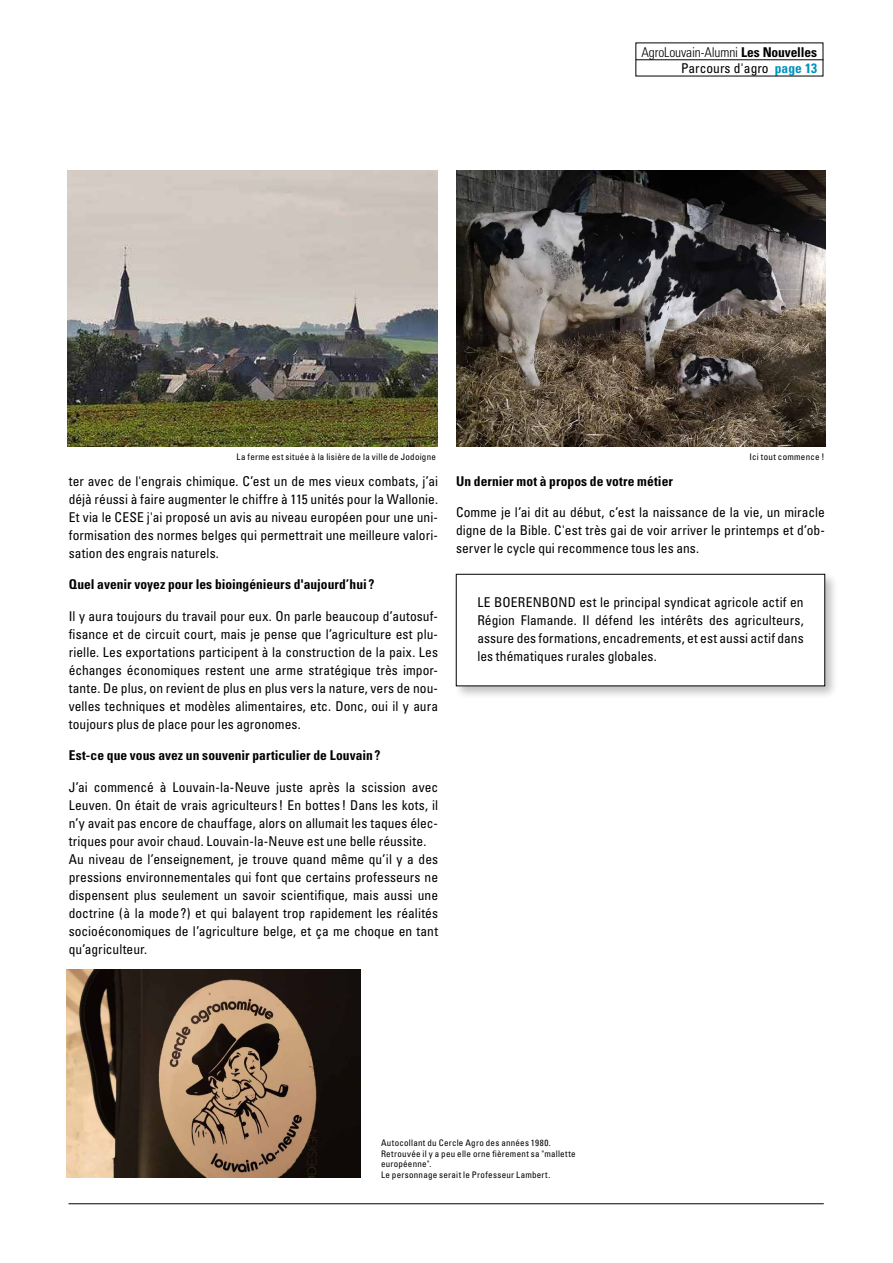
<style>
.page{position:relative;width:893px;height:1263px;background:#fff}
.page>*{position:absolute;margin:0;border:0;box-sizing:border-box;transform-origin:0 0}
.t1{font:condensed 13.5px/18px "Univers";letter-spacing:.005em;color:#000;text-align:justify}
.t2{font:700 condensed 13.5px "Univers";color:#000}
.t3{font:300 condensed 13.5px/16.5px "Univers";letter-spacing:-.01em;color:#000;text-align:right}
.t4{font:condensed 9px/10.8px "Univers";letter-spacing:.03em;color:#000}
.s1{font-weight:700}
.s2{font-weight:400}
.s3{font-weight:700;color:#0093bd}
</style>
<div class="page">
<hr style="left:636px;top:59px;width:187px;height:1px;background:#000">
<div style="left:453px;top:571px;width:386px;height:128px;background:#000;opacity:.25"></div>
<div style="left:456px;top:574px;width:369px;height:112px;background:#fff"></div>
<div style="left:456px;top:574px;width:369px;height:112px;border:1px solid #000"></div>
<img style="left:68px;top:170px;width:369px;height:276px">
<img style="left:456px;top:170px;width:369px;height:276px">
<img style="left:67px;top:970px;width:293px;height:208px">
<hr style="left:69px;top:1203px;width:755px;height:1px;background:#000">
<p class="t3" style="left:641px;top:44px;width:177px">AgroLouvain-Alumni <span class="s1">Les Nouvelles<br></span><span class="s2">Parcours d'agro</span> <span class="s3">page 13</span></p>
<p class="t4" style="left:237px;top:451px;width:201px">La ferme est située à la lisière de la ville de Jodoigne</p>
<p class="t4" style="left:750px;top:451px;width:76px">Ici tout commence !</p>
<p class="t1" style="left:69px;top:472px;width:371px">ter avec de l'engrais chimique. C’est un de mes vieux combats, j’ai déjà réussi à faire augmenter le chiffre à 115 unités pour la Wallonie.<br>Et via le CESE j'ai proposé un avis au niveau européen pour une uni&shy;formisation des normes belges qui permettrait une meilleure valori&shy;sation des engrais naturels.</p>
<p class="t2" style="left:69px;top:576px;width:307px">Quel avenir voyez pour les bioingénieurs d'aujourd’hui?</p>
<p class="t1" style="left:69px;top:607px;width:371px">Il y aura toujours du travail pour eux. On parle beaucoup d’autosuf&shy;fisance et de circuit court, mais je pense que l’agriculture est plu&shy;rielle. Les exportations participent à la construction de la paix. Les échanges économiques restent une arme stratégique très impor&shy;tante. De plus, on revient de plus en plus vers la nature, vers de nou&shy;velles techniques et modèles alimentaires, etc. Donc, oui il y aura toujours plus de place pour les agronomes.</p>
<p class="t2" style="left:69px;top:747px;width:313px">Est-ce que vous avez un souvenir particulier de Louvain?</p>
<p class="t1" style="left:69px;top:778px;width:371px;text-align:left">J’ai commencé à Louvain-la-Neuve juste après la scission avec Leuven. On était de vrais agriculteurs! En bottes! Dans les kots, il n’y avait pas encore de chauffage, alors on allumait les taques élec&shy;triques pour avoir chaud. Louvain-la-Neuve est une belle réussite.<br>Au niveau de l’enseignement, je trouve quand même qu’il y a des pressions environnementales qui font que certains professeurs ne dispensent plus seulement un savoir scientifique, mais aussi une doctrine (à la mode?) et qui balayent trop rapidement les réalités socioéconomiques de l’agriculture belge, et ça me choque en tant qu’agriculteur.</p>
<p class="t2" style="left:456px;top:473px;width:218px">Un dernier mot à propos de votre métier</p>
<p class="t1" style="left:456px;top:503px;width:370px">Comme je l’ai dit au début, c’est la naissance de la vie, un miracle digne de la Bible. C'est très gai de voir arriver le printemps et d’ob&shy;server le cycle qui recommence tous les ans.</p>
<p class="t1" style="left:477px;top:593px;width:328px">LE BOERENBOND est le principal syndicat agricole actif en Région Flamande. Il défend les intérêts des agriculteurs, assure des formations, encadrements, et est aussi actif dans les thématiques rurales globales.</p>
<p class="t4" style="left:381px;top:1137px;width:196px">Autocollant du Cercle Agro des années 1980.<br>Retrouvée il y a peu elle orne fièrement sa "mallette européenne".<br>Le personnage serait le Professeur Lambert.</p>
</div>
